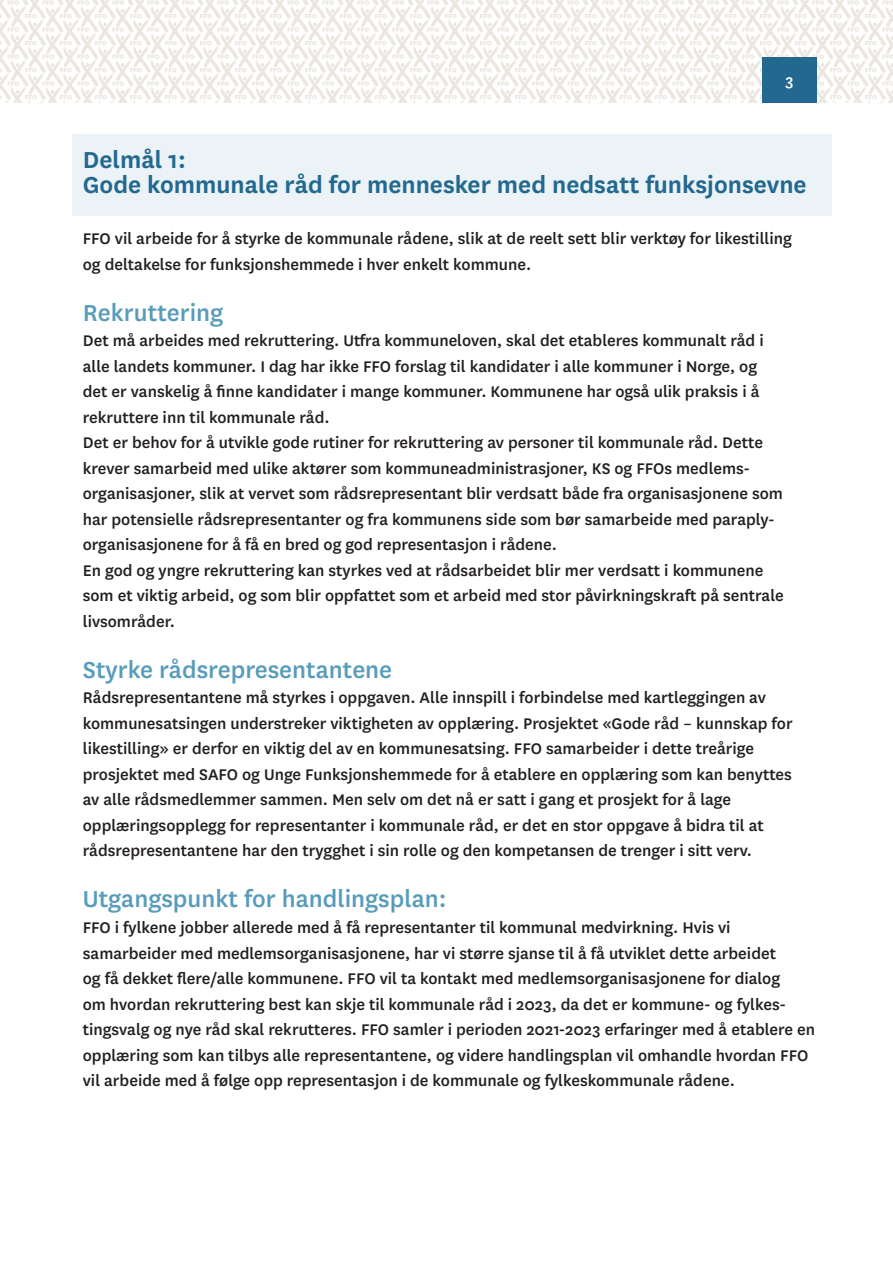
<style>
.page{position:relative;width:893px;height:1263px;background:#fff}
.page>*{position:absolute;margin:0;border:0;box-sizing:border-box;transform-origin:0 0}
.t1{font:500 27px "National";color:#589cba}
.t2{font:600 27px "National";color:#23688f}
.t3{font:500 18px/25.5px "National";color:#231f20}
.t4{font:500 18px "National";color:#fff}
</style>
<div class="page">
<svg style="left:0;top:0;width:893px;height:102px"></svg>
<div style="left:762px;top:57px;width:54px;height:45px;background:#23688f"></div>
<div style="left:72px;top:135px;width:760px;height:81px;background:#ebf3f7"></div>
<p class="t4" style="left:785px;top:68px;width:10px">3</p>
<p class="t2" style="left:83px;top:141px;width:105px">Delmål 1:</p>
<p class="t2" style="left:83px;top:166px;width:725px">Gode kommunale råd for mennesker med nedsatt funksjonsevne</p>
<p class="t3" style="left:83px;top:225px;width:711px">FFO vil arbeide for å styrke de kommunale rådene, slik at de reelt sett blir verktøy for likestilling og deltakelse for funksjonshemmede i hver enkelt kommune.</p>
<p class="t1" style="left:83px;top:294px;width:142px">Rekruttering</p>
<p class="t3" style="left:83px;top:327px;width:682px">Det må arbeides med rekruttering. Utfra kommuneloven, skal det etableres kommunalt råd i alle landets kommuner. I dag har ikke FFO forslag til kandidater i alle kommuner i Norge, og det er vanskelig å finne kandidater i mange kommuner. Kommunene har også ulik praksis i å rekruttere inn til kommunale råd.</p>
<p class="t3" style="left:83px;top:429px;width:702px">Det er behov for å utvikle gode rutiner for rekruttering av personer til kommunale råd. Dette krever samarbeid med ulike aktører som kommuneadministrasjoner, KS og FFOs medlems&shy;organisasjoner, slik at vervet som rådsrepresentant blir verdsatt både fra organisasjonene som har potensielle rådsrepresentanter og fra kommunens side som bør samarbeide med paraply&shy;organisasjonene for å få en bred og god representasjon i rådene.</p>
<p class="t3" style="left:83px;top:557px;width:702px">En god og yngre rekruttering kan styrkes ved at rådsarbeidet blir mer verdsatt i kommunene som et viktig arbeid, og som blir oppfattet som et arbeid med stor påvirkningskraft på sentrale livsområder.</p>
<p class="t1" style="left:83px;top:651px;width:311px">Styrke rådsrepresentantene</p>
<p class="t3" style="left:83px;top:684px;width:711px">Rådsrepresentantene må styrkes i oppgaven. Alle innspill i forbindelse med kartleggingen av kommunesatsingen understreker viktigheten av opplæring. Prosjektet «Gode råd – kunnskap for likestilling» er derfor en viktig del av en kommunesatsing. FFO samarbeider i dette treårige prosjektet med SAFO og Unge Funksjonshemmede for å etablere en opplæring som kan benyttes av alle rådsmedlemmer sammen. Men selv om det nå er satt i gang et prosjekt for å lage opplæringsopplegg for representanter i kommunale råd, er det en stor oppgave å bidra til at rådsrepresentantene har den trygghet i sin rolle og den kompetansen de trenger i sitt verv.</p>
<p class="t1" style="left:83px;top:881px;width:365px">Utgangspunkt for handlingsplan:</p>
<p class="t3" style="left:83px;top:914px;width:734px">FFO i fylkene jobber allerede med å få representanter til kommunal medvirkning. Hvis vi samarbeider med medlemsorganisasjonene, har vi større sjanse til å få utviklet dette arbeidet<br>og få dekket flere/alle kommunene. FFO vil ta kontakt med medlemsorganisasjonene for dialog<br>om hvordan rekruttering best kan skje til kommunale råd i 2023, da det er kommune- og fylkes&shy;tingsvalg og nye råd skal rekrutteres. FFO samler i perioden 2021-2023 erfaringer med å etablere en opplæring som kan tilbys alle representantene, og videre handlingsplan vil omhandle hvordan FFO vil arbeide med å følge opp representasjon i de kommunale og fylkeskommunale rådene.</p>
</div>
